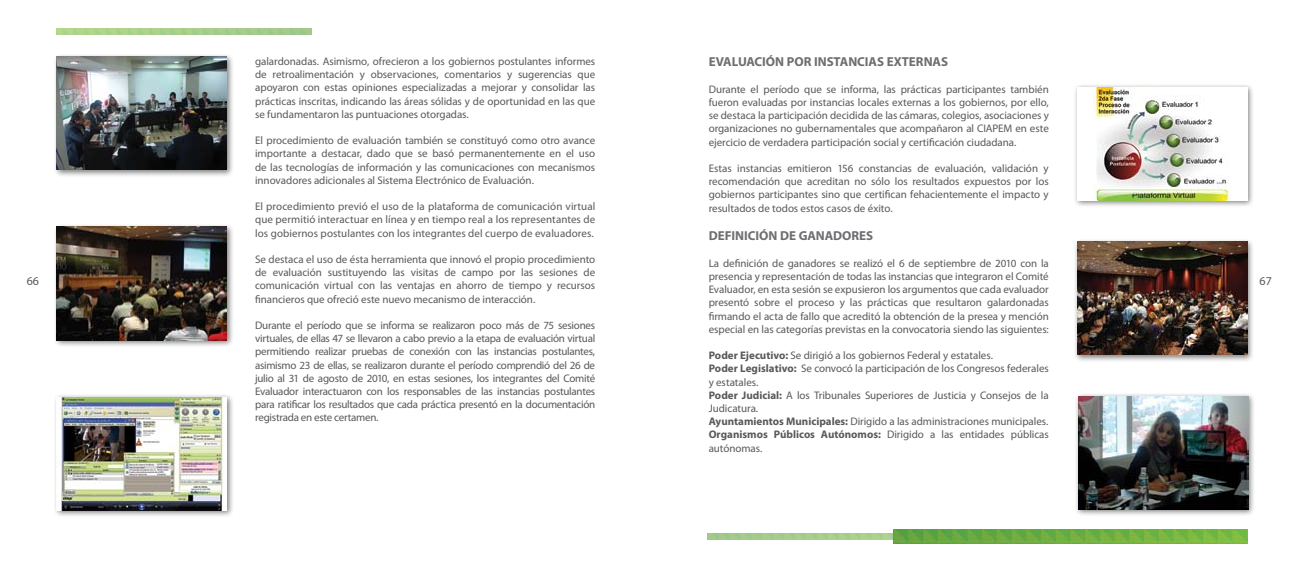
<style>
.page{position:relative;width:1304px;height:567px;background:#fff}
.page>*{position:absolute;margin:0;border:0;box-sizing:border-box;transform-origin:0 0}
.t1{font:700 13px "Myriad Pro";color:#6d6e71}
.t2{font:12px "Myriad Pro";color:#58595b}
.t3{font:11px/13.2px "Myriad Pro";letter-spacing:-.005em;color:#58595b;text-align:justify}
.s1{font-weight:700}
</style>
<div class="page">
<img style="left:893px;top:529px;width:354px;height:14px">
<div style="left:53px;top:394px;width:181px;height:124px;background:#000;opacity:.5"></div>
<img style="left:57px;top:397px;width:170px;height:113px">
<div style="left:53px;top:53px;width:181px;height:124px;background:#000;opacity:.5"></div>
<img style="left:57px;top:57px;width:170px;height:113px">
<div style="left:53px;top:224px;width:181px;height:124px;background:#000;opacity:.5"></div>
<img style="left:57px;top:227px;width:170px;height:113px">
<div style="left:1075px;top:393px;width:181px;height:124px;background:#000;opacity:.5"></div>
<img style="left:1078px;top:396px;width:170px;height:113px">
<div style="left:1074px;top:84px;width:181px;height:124px;background:#000;opacity:.5"></div>
<img style="left:1077px;top:87px;width:170px;height:113px">
<div style="left:1074px;top:238px;width:181px;height:124px;background:#000;opacity:.5"></div>
<img style="left:1077px;top:242px;width:170px;height:113px">
<p class="t1" style="left:709px;top:54px;width:241px">EVALUACIÓN POR INSTANCIAS EXTERNAS</p>
<p class="t3" style="left:709px;top:82px;width:342px">Durante el período que se informa, las prácticas participantes también fueron evaluadas por instancias locales externas a los gobiernos, por ello, se destaca la participación decidida de las cámaras, colegios, asociaciones y organizaciones no gubernamentales que acompañaron al CIAPEM en este ejercicio de verdadera participación social y certificación ciudadana.</p>
<p class="t3" style="left:709px;top:162px;width:342px">Estas instancias emitieron 156 constancias de evaluación, validación y recomendación que acreditan no sólo los resultados expuestos por los gobiernos participantes sino que certifican fehacientemente el impacto y resultados de todos estos casos de éxito.</p>
<p class="t1" style="left:709px;top:228px;width:166px">DEFINICIÓN DE GANADORES</p>
<p class="t3" style="left:709px;top:256px;width:342px">La definición de ganadores se realizó el 6 de septiembre de 2010 con la presencia y representación de todas las instancias que integraron el Comité Evaluador, en esta sesión se expusieron los argumentos que cada evaluador presentó sobre el proceso y las prácticas que resultaron galardonadas firmando el acta de fallo que acreditó la obtención de la presea y mención especial en las categorías previstas en la convocatoria siendo las siguientes:</p>
<p class="t3" style="left:709px;top:349px;width:342px;text-align:left"><span class="s1">Poder Ejecutivo:</span> Se dirigió a los gobiernos Federal y estatales.<br><span class="s1">Poder Legislativo:</span> Se convocó la participación de los Congresos federales y estatales.<br><span class="s1">Poder Judicial:</span> A los Tribunales Superiores de Justicia y Consejos de la Judicatura.<br><span class="s1">Ayuntamientos Municipales:</span> Dirigido a las administraciones municipales.<br><span class="s1">Organismos Públicos Autónomos:</span> Dirigido a las entidades públicas autónomas.</p>
<p class="t3" style="left:255px;top:54px;width:342px">galardonadas. Asimismo, ofrecieron a los gobiernos postulantes informes de retroalimentación y observaciones, comentarios y sugerencias que apoyaron con estas opiniones especializadas a mejorar y consolidar las prácticas inscritas, indicando las áreas sólidas y de oportunidad en las que se fundamentaron las puntuaciones otorgadas.</p>
<p class="t3" style="left:255px;top:134px;width:342px">El procedimiento de evaluación también se constituyó como otro avance importante a destacar, dado que se basó permanentemente en el uso de las tecnologías de información y las comunicaciones con mecanismos innovadores adicionales al Sistema Electrónico de Evaluación.</p>
<p class="t3" style="left:255px;top:200px;width:342px">El procedimiento previó el uso de la plataforma de comunicación virtual que permitió interactuar en línea y en tiempo real a los representantes de los gobiernos postulantes con los integrantes del cuerpo de evaluadores.</p>
<p class="t3" style="left:255px;top:252px;width:342px">Se destaca el uso de ésta herramienta que innovó el propio procedimiento de evaluación sustituyendo las visitas de campo por las sesiones de comunicación virtual con las ventajas en ahorro de tiempo y recursos financieros que ofreció este nuevo mecanismo de interacción.</p>
<p class="t3" style="left:255px;top:318px;width:342px">Durante el período que se informa se realizaron poco más de 75 sesiones virtuales, de ellas 47 se llevaron a cabo previo a la etapa de evaluación virtual permitiendo realizar pruebas de conexión con las instancias postulantes, asimismo 23 de ellas, se realizaron durante el período comprendió del 26 de julio al 31 de agosto de 2010, en estas sesiones, los integrantes del Comité Evaluador interactuaron con los responsables de las instancias postulantes para ratificar los resultados que cada práctica presentó en la documentación registrada en este certamen.</p>
<p class="t2" style="left:27px;top:273px;width:14px">66</p>
<p class="t2" style="left:1260px;top:273px;width:14px">67</p>
</div>
